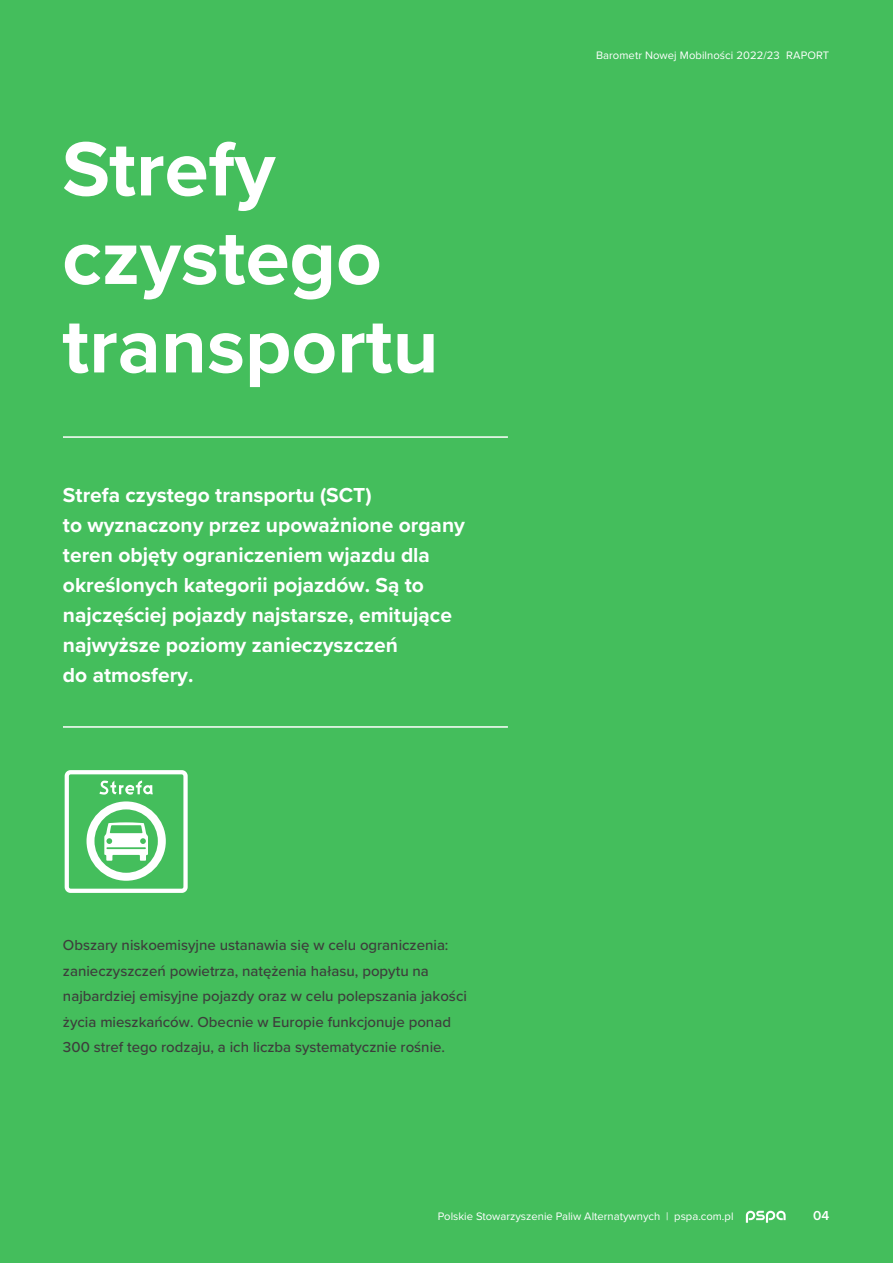
<style>
.page{position:relative;width:893px;height:1263px;background:#44be5c}
.page>*{position:absolute;margin:0;border:0;box-sizing:border-box;transform-origin:0 0}
.t1{font:700 79.5px/88.5px "Proxima Nova";color:#fff}
.t2{font:700 21px/30px "Proxima Nova";color:#fff}
.t3{font:500 15px/25.5px "Proxima Nova";color:#3d3d3b}
.t4{font:600 13.5px "Proxima Nova";color:#fff}
.t5{font:11.25px "Proxima Nova";color:#fff}
</style>
<div class="page">
<hr style="left:63px;top:726px;width:445px;height:2px;background:#fff">
<hr style="left:63px;top:436px;width:445px;height:2px;background:#fff">
<div style="left:65px;top:770px;width:123px;height:123px;border:4px solid #fff;border-radius:4px"></div>
<svg style="left:87px;top:801px;width:79px;height:80px"></svg>
<svg style="left:99px;top:781px;width:54px;height:13px"></svg>
<svg style="left:746px;top:1211px;width:40px;height:12px"></svg>
<h1 class="t1" style="left:62px;top:123px;width:378px">Strefy czystego transportu</h1>
<p class="t2" style="left:63px;top:480px;width:403px">Strefa czystego transportu (SCT)<br>to wyznaczony przez upoważnione organy teren objęty ograniczeniem wjazdu dla określonych kategorii pojazdów. Są to najczęściej pojazdy najstarsze, emitujące najwyższe poziomy zanieczyszczeń<br>do atmosfery.</p>
<p class="t3" style="left:63px;top:932px;width:405px">Obszary niskoemisyjne ustanawia się w celu ograniczenia: zanieczyszczeń powietrza, natężenia hałasu, popytu na najbardziej emisyjne pojazdy oraz w celu polepszania jakości życia mieszkańców. Obecnie w Europie funkcjonuje ponad 300 stref tego rodzaju, a ich liczba systematycznie rośnie.</p>
<p class="t5" style="left:596px;top:47px;width:235px">Barometr Nowej Mobilności 2022/23 RAPORT</p>
<p class="t5" style="left:438px;top:1208px;width:297px">Polskie Stowarzyszenie Paliw Alternatywnych | pspa.com.pl</p>
<p class="t4" style="left:813px;top:1205px;width:18px">04</p>
</div>
